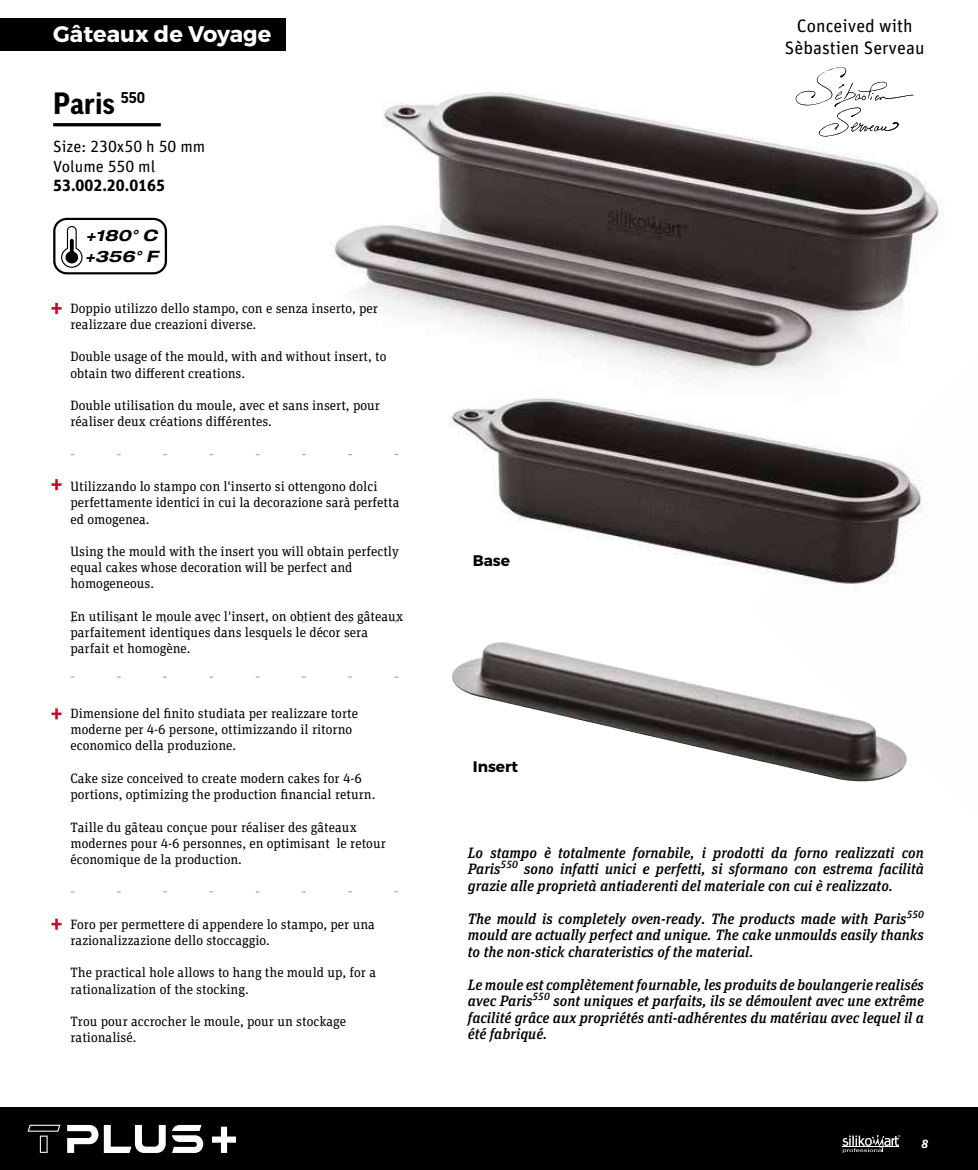
<style>
.page{position:relative;width:978px;height:1170px;background:#fff}
.page>*{position:absolute;margin:0;border:0;box-sizing:border-box;transform-origin:0 0}
.t1{font:700 29.7px "Good OT";color:#000}
.t2{font:700 22.5px "Montserrat";color:#fff}
.t3{font:18px/21.6px "FF Unit Pro";color:#000;text-align:center}
.t4{font:16.2px/19.5px "FF Unit Pro";color:#000}
.t5{font:700 16.2px "FF Unit Pro";color:#000}
.t6{font:italic 700 expanded 15.75px/21px "Helvetica Neue";color:#000}
.t7{font:700 15.3px "Montserrat";color:#000}
.t8{font:italic 500 15px/16.5px "FF Unit Slab Pro";color:#000;text-align:justify}
.t9{font:13.5px/16.2px "FF Unit Slab Pro";color:#000}
.t10{font:italic 700 12px "FF Unit Pro";color:#fff}
</style>
<div class="page">
<div style="left:0;top:1107px;width:978px;height:62px;background:#000"></div>
<svg style="left:843px;top:1134px;width:57px;height:18px"></svg>
<svg style="left:67px;top:1124px;width:31px;height:28px"></svg>
<svg style="left:172px;top:1124px;width:31px;height:28px"></svg>
<svg style="left:28px;top:1124px;width:32px;height:28px"></svg>
<svg style="left:104px;top:1125px;width:62px;height:27px"></svg>
<svg style="left:212px;top:1126px;width:24px;height:26px"></svg>
<img style="left:499px;top:496px;width:251px;height:69px">
<img style="left:452px;top:642px;width:298px;height:117px">
<svg style="left:51px;top:303px;width:11px;height:11px"></svg>
<svg style="left:51px;top:479px;width:11px;height:11px"></svg>
<svg style="left:51px;top:708px;width:11px;height:11px"></svg>
<svg style="left:51px;top:918px;width:11px;height:11px"></svg>
<svg style="left:53px;top:218px;width:114px;height:56px"></svg>
<hr style="left:53px;top:123px;width:108px;height:3px;background:#000">
<img style="left:256px;top:92px;width:669px;height:404px">
<svg style="left:71px;top:454px;width:327px;height:1px"></svg>
<svg style="left:71px;top:621px;width:327px;height:1px"></svg>
<svg style="left:71px;top:676px;width:327px;height:1px"></svg>
<svg style="left:71px;top:891px;width:327px;height:1px"></svg>
<div style="left:0;top:18px;width:286px;height:33px;background:#000"></div>
<hr style="left:977px;top:18px;width:1px;height:33px;background:#000">
<img style="left:750px;top:186px;width:194px;height:596px">
<svg style="left:796px;top:67px;width:118px;height:69px"></svg>
<h2 class="t2" style="left:53px;top:20px;width:220px">Gâteaux de Voyage</h2>
<h3 class="t3" style="left:785px;top:15px;width:141px">Conceived with<br>Sèbastien Serveau</h3>
<h1 class="t1" style="left:53px;top:87px;width:93px">Paris <sup>550</sup></h1>
<p class="t4" style="left:53px;top:136px;width:154px">Size: 230x50 h 50 mm<br>Volume 550 ml</p>
<p class="t5" style="left:53px;top:173px;width:113px">53.002.20.0165</p>
<p class="t6" style="left:85px;top:224px;width:74px">+180° C +356° F</p>
<p class="t9" style="left:70px;top:299px;width:309px">Doppio utilizzo dello stampo, con e senza inserto, per realizzare due creazioni diverse.</p>
<p class="t9" style="left:70px;top:348px;width:317px">Double usage of the mould, with and without insert, to obtain two different creations.</p>
<p class="t9" style="left:70px;top:397px;width:311px">Double utilisation du moule, avec et sans insert, pour réaliser deux créations différentes.</p>
<p class="t9" style="left:70px;top:478px;width:331px">Utilizzando lo stampo con l'inserto si ottengono dolci perfettamente identici in cui la decorazione sarà perfetta ed omogenea.</p>
<p class="t9" style="left:70px;top:542px;width:330px">Using the mould with the insert you will obtain perfectly equal cakes whose decoration will be perfect and homogeneous.</p>
<p class="t9" style="left:70px;top:607px;width:334px">En utilisant le moule avec l'insert, on obtient des gâteaux parfaitement identiques dans lesquels le décor sera parfait et homogène.</p>
<p class="t9" style="left:70px;top:704px;width:289px">Dimensione del finito studiata per realizzare torte moderne per 4-6 persone, ottimizzando il ritorno economico della produzione.</p>
<p class="t9" style="left:70px;top:769px;width:307px">Cake size conceived to create modern cakes for 4-6 portions, optimizing the production financial return.</p>
<p class="t9" style="left:70px;top:818px;width:317px">Taille du gâteau conçue pour réaliser des gâteaux modernes pour 4-6 personnes, en optimisant le retour économique de la production.</p>
<p class="t9" style="left:70px;top:915px;width:306px">Foro per permettere di appendere lo stampo, per una razionalizzazione dello stoccaggio.</p>
<p class="t9" style="left:70px;top:964px;width:307px">The practical hole allows to hang the mould up, for a rationalization of the stocking.</p>
<p class="t9" style="left:70px;top:1012px;width:277px">Trou pour accrocher le moule, pour un stockage rationalisé.</p>
<p class="t7" style="left:473px;top:551px;width:39px">Base</p>
<p class="t7" style="left:473px;top:756px;width:47px">Insert</p>
<p class="t8" style="left:468px;top:843px;width:458px">Lo stampo è totalmente fornabile, i prodotti da forno realizzati con Paris<sup>550</sup> sono infatti unici e perfetti, si sformano con estrema facilità grazie alle proprietà antiaderenti del materiale con cui è realizzato.</p>
<p class="t8" style="left:468px;top:909px;width:458px">The mould is completely oven-ready. The products made with Paris<sup>550 </sup>mould are actually perfect and unique. The cake unmoulds easily thanks to the non-stick charateristics of the material.</p>
<p class="t8" style="left:468px;top:975px;width:458px">Le moule est complètement fournable, les produits de boulangerie realisés avec Paris<sup>550</sup> sont uniques et parfaits, ils se démoulent avec une extrême facilité grâce aux propriétés anti-adhérentes du matériau avec lequel il a été fabriqué.</p>
<p class="t10" style="left:922px;top:1134px;width:8px">8</p>
</div>
